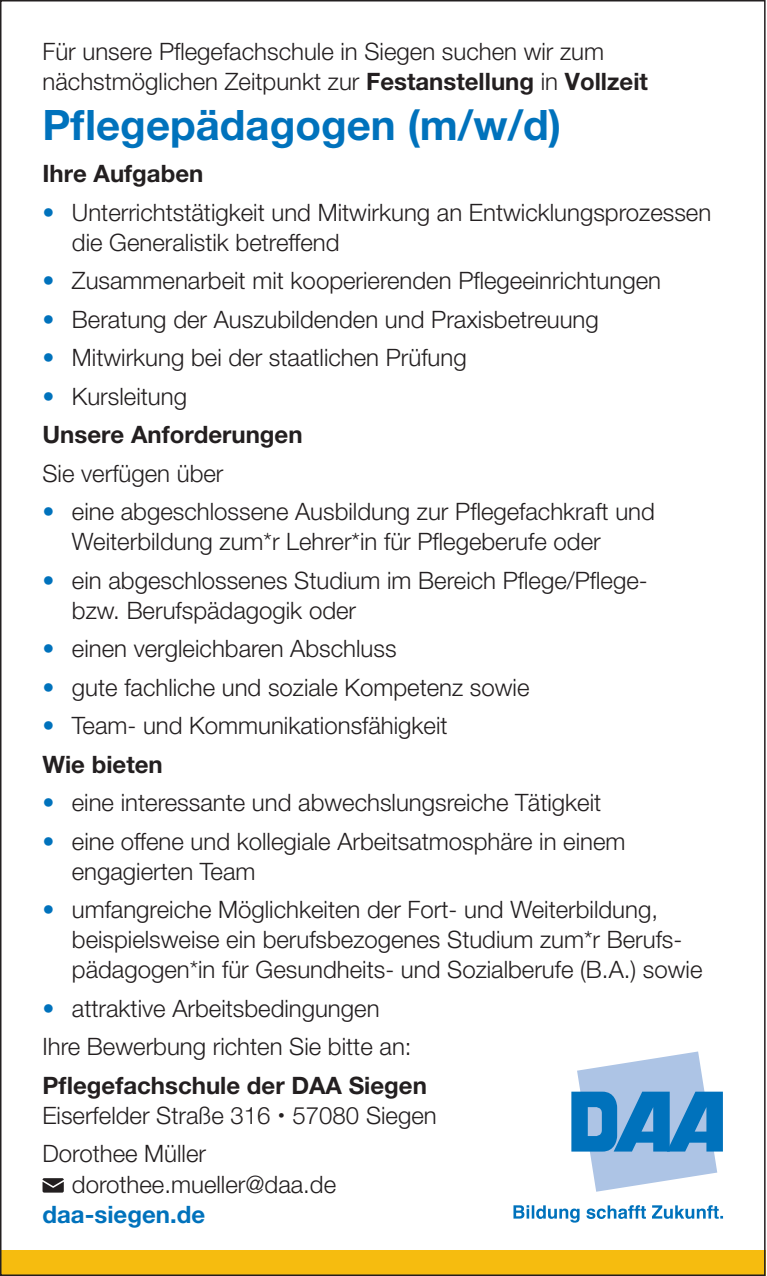
<style>
.page{position:relative;width:767px;height:1276px;background:#fff}
.page>*{position:absolute;margin:0;border:0;box-sizing:border-box;transform-origin:0 0}
.t1{font:700 42px "Helvetica Neue LT Pro";color:#0072bc}
.t2{font:300 24px/30px "Helvetica Neue LT Std";color:#231f20}
.t3{font:700 24px "Helvetica Neue LT Pro";color:#231f20}
.s1{font-family:"Helvetica Neue LT Pro";font-weight:700}
.s2{color:#0072bc}
.s3{font-family:"Helvetica Neue LT Pro";font-weight:700;color:#0072bc}
</style>
<div class="page">
<svg style="left:43px;top:1178px;width:21px;height:14px"></svg>
<div style="left:0;top:1250px;width:765px;height:26px;background:#f6bc0f"></div>
<svg style="left:513px;top:1051px;width:210px;height:171px"></svg>
<p class="t2" style="left:43px;top:36px;width:607px">Für unsere Pflegefachschule in Siegen suchen wir zum nächstmöglichen Zeitpunkt zur <span class="s1">Festanstellung</span> in <span class="s1">Vollzeit</span></p>
<p class="t1" style="left:43px;top:99px;width:520px">Pflegepädagogen (m/w/d)</p>
<p class="t3" style="left:43px;top:159px;width:162px">Ihre Aufgaben</p>
<p class="t2" style="left:72px;top:197px;width:641px;text-indent:-29px"><span class="s2">•</span> Unterrichtstätigkeit und Mitwirkung an Entwicklungsprozessen die Generalistik betreffend</p>
<p class="t2" style="left:42px;top:265px;width:620px"><span class="s2">•</span> Zusammenarbeit mit kooperierenden Pflegeeinrichtungen</p>
<p class="t2" style="left:43px;top:304px;width:558px"><span class="s2">•</span> Beratung der Auszubildenden und Praxisbetreuung</p>
<p class="t2" style="left:43px;top:342px;width:426px"><span class="s2">•</span> Mitwirkung bei der staatlichen Prüfung</p>
<p class="t2" style="left:42px;top:376px;width:262px;line-height:38.4px"><span class="s2">•</span> Kursleitung<br><span class="s1">Unsere Anforderungen<br></span>Sie verfügen über</p>
<p class="t2" style="left:72px;top:496px;width:584px;text-indent:-29px"><span class="s2">•</span> eine abgeschlossene Ausbildung zur Pflegefachkraft und<br>Weiterbildung zum*r Lehrer*in für Pflegeberufe oder</p>
<p class="t2" style="left:72px;top:565px;width:577px;text-indent:-29px"><span class="s2">•</span> ein abgeschlossenes Studium im Bereich Pflege/Pflege&shy;bzw. Berufspädagogik oder</p>
<p class="t2" style="left:43px;top:633px;width:355px"><span class="s2">•</span> einen vergleichbaren Abschluss</p>
<p class="t2" style="left:43px;top:672px;width:488px"><span class="s2">•</span> gute fachliche und soziale Kompetenz sowie</p>
<p class="t2" style="left:42px;top:706px;width:407px;line-height:38.4px"><span class="s2">•</span> Team- und Kommunikationsfähigkeit<br><span class="s1">Wie bieten</span></p>
<p class="t2" style="left:42px;top:787px;width:560px"><span class="s2">•</span> eine interessante und abwechslungsreiche Tätigkeit</p>
<p class="t2" style="left:72px;top:826px;width:555px;text-indent:-29px"><span class="s2">•</span> eine offene und kollegiale Arbeitsatmosphäre in einem engagierten Team</p>
<p class="t2" style="left:72px;top:894px;width:632px;text-indent:-30px"><span class="s2">•</span> umfangreiche Möglichkeiten der Fort- und Weiterbildung, beispielsweise ein berufsbezogenes Studium zum*r Berufs&shy;pädagogen*in für Gesundheits- und Sozialberufe (B.A.) sowie</p>
<p class="t2" style="left:42px;top:988px;width:386px;line-height:38.4px"><span class="s2">•</span> attraktive Arbeitsbedingungen<br>Ihre Bewerbung richten Sie bitte an:<br><span class="s1">Pflegefachschule der DAA Siegen</span></p>
<p class="t2" style="left:42px;top:1095px;width:396px;line-height:38.4px">Eiserfelder Straße 316 57080 Siegen<br>Dorothee Müller</p>
<p class="t2" style="left:42px;top:1168px;width:295px;text-indent:29px">dorothee.mueller@daa.de <span class="s3">daa-siegen.de</span></p>
</div>
